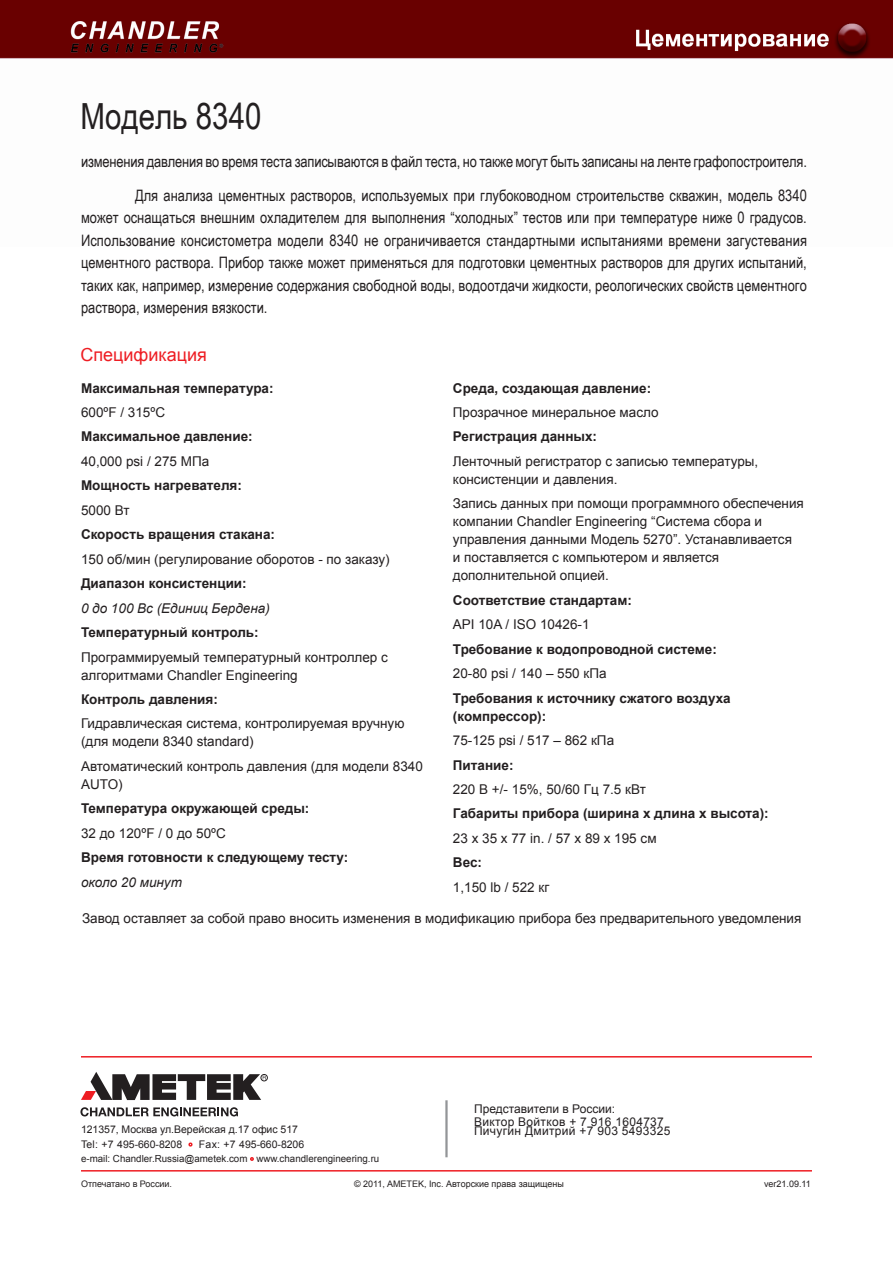
<style>
.page{position:relative;width:893px;height:1263px;background:#fff}
.page>*{position:absolute;margin:0;border:0;box-sizing:border-box;transform-origin:0 0}
.Headline{font:36px "Arial Narrow";color:#231f20}
.Color_Subhead{font:18px "Arial";color:#ee1d23}
.bodyBold{font:15.75px/22.5px "Arial Narrow";letter-spacing:-.01em;color:#231f20;text-align:justify}
.specs{font:13.5px/18px "Arial";color:#231f20}
.spechead{font:700 13.5px "Arial";color:#231f20}
.specs-2{font:700 13.5px/18px "Arial";color:#231f20}
.spechead-2{font:italic 13.5px "Arial";color:#231f20}
.t1{font:12px/13px "Arial";letter-spacing:.025em;color:#231f20}
.t2{font:10.5px/15px "Arial";letter-spacing:-.005em;color:#231f20}
.t3{font:9.75px "Arial";color:#231f20}
.t4{font:9px "Arial";color:#231f20}
</style>
<div class="page">
<img style="left:0;top:0;width:893px;height:59px">
<hr style="left:81px;top:1170px;width:731px;height:1px;background:#ee1d23">
<svg style="left:188px;top:1142px;width:5px;height:5px"></svg>
<svg style="left:250px;top:1157px;width:4px;height:4px"></svg>
<hr style="left:81px;top:1056px;width:731px;height:1px;background:#ee1d23">
<hr style="left:445px;top:1100px;width:3px;height:57px;background:#939598">
<svg style="left:80px;top:1107px;width:158px;height:9px"></svg>
<div style="left:261px;top:1074px;width:7px;height:7px;border:1px solid #231f20;border-radius:50%"></div>
<svg style="left:81px;top:1072px;width:185px;height:28px"></svg>
<p class="Headline" style="left:80px;top:90px;width:183px">Модель 8340</p>
<p class="bodyBold" style="left:81px;top:150px;width:727px">изменения давления во время теста записываются в файл теста, но также могут быть записаны на ленте графопостроителя.</p>
<p class="bodyBold" style="left:81px;top:183px;width:728px;text-indent:54px">Для анализа цементных растворов, используемых при глубоководном строительстве скважин, модель 8340 может оснащаться внешним охладителем для выполнения “холодных” тестов или при температуре ниже 0 градусов.<br>Использование консистометра модели 8340 не ограничивается стандартными испытаниями времени загустевания цементного раствора. Прибор также может применяться для подготовки цементных растворов для других испытаний, таких как, например, измерение содержания свободной воды, водоотдачи жидкости, реологических свойств цементного раствора, измерения вязкости.</p>
<p class="Color_Subhead" style="left:80px;top:343px;width:128px">Спецификация</p>
<p class="spechead" style="left:81px;top:379px;width:194px">Максимальная температура:</p>
<p class="specs" style="left:81px;top:403px;width:86px">600ºF / 315ºC</p>
<p class="spechead" style="left:81px;top:428px;width:173px">Максимальное давление:</p>
<p class="specs" style="left:81px;top:452px;width:130px">40,000 psi / 275 MПa</p>
<p class="spechead" style="left:81px;top:477px;width:163px">Мощность нагревателя:</p>
<p class="specs" style="left:81px;top:501px;width:50px">5000 Вт</p>
<p class="spechead" style="left:81px;top:526px;width:196px">Скорость вращения стакана:</p>
<p class="specs" style="left:81px;top:550px;width:310px">150 об/мин (регулирование оборотов - по заказу)</p>
<p class="spechead" style="left:81px;top:574px;width:167px">Диапазон консистенции:</p>
<p class="spechead-2" style="left:81px;top:599px;width:190px">0 до 100 Bc (Единиц Бердена)</p>
<p class="spechead" style="left:81px;top:623px;width:179px">Температурный контроль:</p>
<p class="specs" style="left:81px;top:648px;width:308px">Программируемый температурный контроллер с алгоритмами Chandler Engineering</p>
<p class="spechead" style="left:81px;top:690px;width:138px">Контроль давления:</p>
<p class="specs" style="left:81px;top:715px;width:325px">Гидравлическая система, контролируемая вручную (для модели 8340 standard)</p>
<p class="specs" style="left:81px;top:757px;width:343px">Автоматический контроль давления (для модели 8340<br>AUTO)</p>
<p class="spechead" style="left:81px;top:800px;width:230px">Температура окружающей среды:</p>
<p class="specs" style="left:81px;top:824px;width:146px">32 до 120ºF / 0 до 50ºC</p>
<p class="spechead" style="left:81px;top:849px;width:269px">Время готовности к следующему тесту:</p>
<p class="spechead-2" style="left:81px;top:873px;width:102px">около 20 минут</p>
<p class="spechead" style="left:453px;top:379px;width:200px">Среда, создающая давление:</p>
<p class="specs" style="left:453px;top:403px;width:207px">Прозрачное минеральное масло</p>
<p class="spechead" style="left:453px;top:428px;width:146px">Регистрация данных:</p>
<p class="specs" style="left:453px;top:452px;width:307px">Ленточный регистратор с записью температуры, консистенции и давления.</p>
<p class="specs" style="left:453px;top:495px;width:352px">Запись данных при помощи программного обеспечения компании Chandler Engineering “Система сбора и управления данными Модель 5270”. Устанавливается<br>и поставляется с компьютером и является дополнительной опцией.</p>
<p class="spechead" style="left:453px;top:591px;width:180px">Соответствие стандартам:</p>
<p class="specs" style="left:453px;top:616px;width:138px">API 10A / ISO 10426-1</p>
<p class="specs-2" style="left:453px;top:640px;width:265px">Требование к водопроводной системе:</p>
<p class="specs" style="left:453px;top:665px;width:155px">20-80 psi / 140 – 550 кПа</p>
<p class="specs-2" style="left:453px;top:689px;width:279px">Требования к источнику сжатого воздуха (компрессор):</p>
<p class="specs" style="left:453px;top:731px;width:163px">75-125 psi / 517 – 862 кПа</p>
<p class="specs-2" style="left:453px;top:756px;width:62px">Питание:</p>
<p class="specs" style="left:453px;top:780px;width:194px">220 В +/- 15%, 50/60 Гц 7.5 кВт</p>
<p class="specs-2" style="left:453px;top:805px;width:317px">Габариты прибора (ширина x длина x высота):</p>
<p class="specs" style="left:453px;top:829px;width:205px">23 x 35 x 77 in. / 57 x 89 x 195 см</p>
<p class="specs-2" style="left:453px;top:854px;width:31px">Вес:</p>
<p class="specs" style="left:453px;top:878px;width:98px">1,150 lb / 522 кг</p>
<p class="specs" style="left:82px;top:909px;width:721px">Завод оставляет за собой право вносить изменения в модификацию прибора без предварительного уведомления</p>
<p class="t2" style="left:81px;top:1122px;width:218px">121357, Москва ул.Верейская д.17 офис 517<br>Tel: +7 495-660-8208</p>
<p class="t2" style="left:199px;top:1137px;width:107px">Fax: +7 495-660-8206</p>
<p class="t3" style="left:81px;top:1152px;width:300px">e-mail: Chandler.Russia@ametek.com www.chandlerengineering.ru</p>
<p class="t1" style="left:474px;top:1102px;width:191px">Представители в России:<br>Виктор Войтков + 7 916 1604737</p>
<p class="t1" style="left:474px;top:1125px;width:198px">Пичугин Дмитрий +7 903 5493325</p>
<p class="t4" style="left:81px;top:1178px;width:93px">Отпечатано в России.</p>
<p class="t4" style="left:354px;top:1178px;width:211px">© 2011, AMETEK, Inc. Авторские права защищены</p>
<p class="t4" style="left:764px;top:1178px;width:48px">ver21.09.11</p>
</div>
